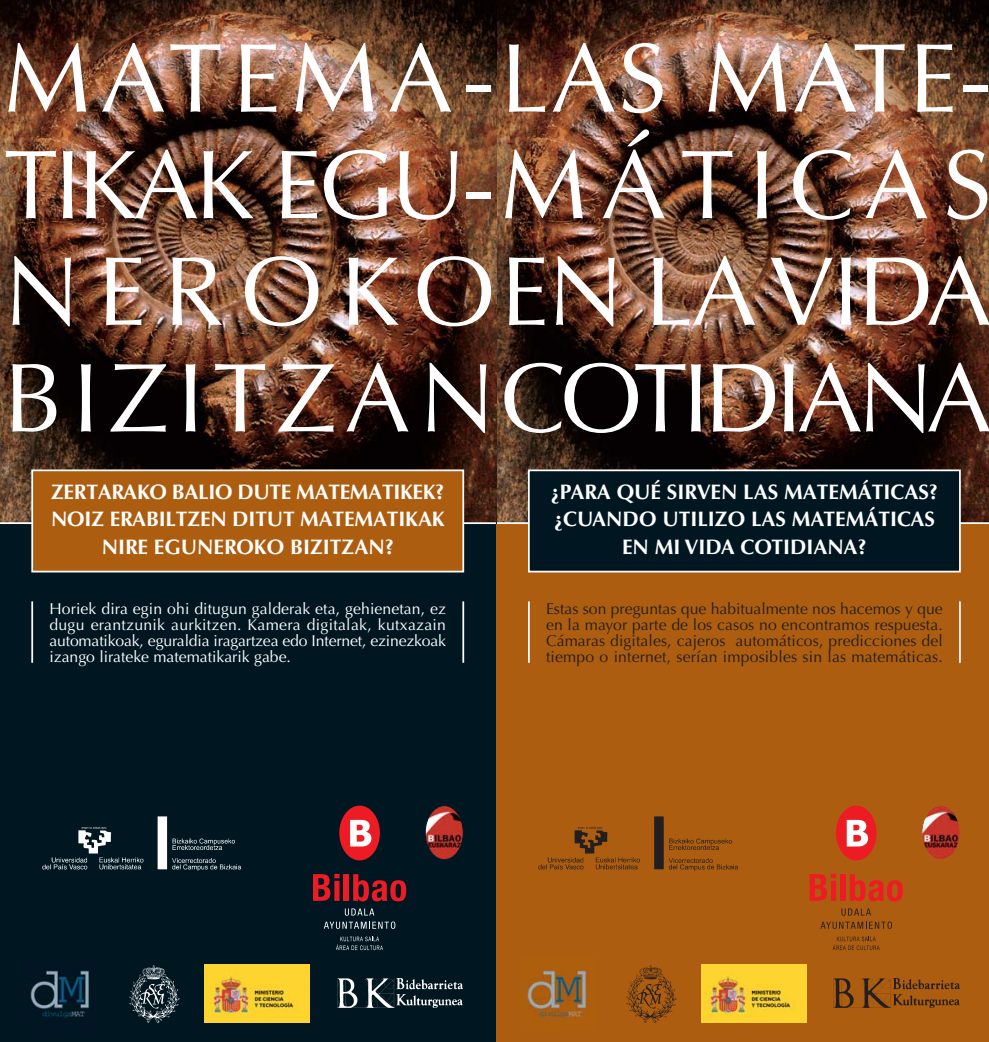
<style>
.page{position:relative;width:989px;height:1042px;background:#fff}
.page>*{position:absolute;margin:0;border:0;box-sizing:border-box;transform-origin:0 0}
.t1{font:98px/106.6px "Optima";letter-spacing:.035em;color:#fff;text-align:justify}
.t2{font:700 21px/27.8px "Optima";color:#fff;text-align:center}
.t3{font:15.75px/15.8px "Optima";letter-spacing:.01em;color:#231f20;text-align:justify}
.t4{font:15.75px/15.8px "Optima";color:#fff;text-align:justify}
</style>
<div class="page">
<div style="left:496px;top:1px;width:492px;height:1041px;background:#ad5d0f"></div>
<img style="left:496px;top:1px;width:492px;height:521px">
<hr style="left:528px;top:601px;width:1px;height:62px;background:#fff">
<hr style="left:958px;top:601px;width:2px;height:62px;background:#fff">
<hr style="left:496px;top:522px;width:492px;height:2px;background:#fff">
<div style="left:528px;top:469px;width:432px;height:103px;background:#001722;border:2px solid #fff"></div>
<img style="left:0;top:1px;width:496px;height:1041px">
<hr style="left:31px;top:601px;width:2px;height:62px;background:#fff">
<hr style="left:462px;top:601px;width:2px;height:62px;background:#fff">
<hr style="left:0;top:522px;width:496px;height:2px;background:#fff">
<div style="left:31px;top:469px;width:433px;height:103px;background:#ad5d0f;border:2px solid #fff"></div>
<img style="left:626px;top:965px;width:51px;height:58px">
<img style="left:539px;top:816px;width:198px;height:54px">
<img style="left:833px;top:979px;width:126px;height:28px">
<img style="left:701px;top:964px;width:105px;height:58px">
<img style="left:921px;top:806px;width:38px;height:53px;border-radius:50%">
<div style="left:921px;top:805px;width:39px;height:55px;border:1px solid #ad5d0f;border-radius:50%"></div>
<svg style="left:809px;top:874px;width:27px;height:27px"></svg>
<div style="left:840px;top:874px;width:5px;height:27px;background:#ed1c24"></div>
<svg style="left:849px;top:874px;width:53px;height:27px"></svg>
<svg style="left:820px;top:921px;width:71px;height:8px"></svg>
<svg style="left:841px;top:908px;width:29px;height:7px"></svg>
<svg style="left:832px;top:936px;width:47px;height:14px"></svg>
<div style="left:835px;top:805px;width:41px;height:55px;background:#ed1c24;border-radius:50%"></div>
<svg style="left:846px;top:820px;width:21px;height:26px"></svg>
<img style="left:524px;top:970px;width:65px;height:48px">
<img style="left:128px;top:964px;width:53px;height:59px">
<img style="left:42px;top:816px;width:198px;height:54px">
<img style="left:337px;top:979px;width:125px;height:28px">
<img style="left:204px;top:964px;width:105px;height:58px">
<img style="left:425px;top:806px;width:38px;height:53px;border-radius:50%">
<div style="left:425px;top:805px;width:38px;height:55px;border:1px solid #001722;border-radius:50%"></div>
<svg style="left:313px;top:874px;width:26px;height:27px"></svg>
<div style="left:344px;top:874px;width:5px;height:27px;background:#ed1c24"></div>
<svg style="left:353px;top:874px;width:53px;height:27px"></svg>
<svg style="left:324px;top:921px;width:71px;height:8px"></svg>
<svg style="left:345px;top:908px;width:29px;height:7px"></svg>
<svg style="left:336px;top:936px;width:47px;height:14px"></svg>
<div style="left:339px;top:805px;width:41px;height:55px;background:#ed1c24;border-radius:50%"></div>
<svg style="left:350px;top:820px;width:21px;height:26px"></svg>
<img style="left:25px;top:957px;width:73px;height:73px">
<h1 class="t1" style="left:4px;top:34px;width:989px">MATEMA-LAS MATE-TIKAK EGU-MÁTICAS NEROKOEN LA VIDA BIZITZANCOTIDIANA</h1>
<h2 class="t2" style="left:51px;top:479px;width:395px">ZERTARAKO BALIO DUTE MATEMATIKEK?<br>NOIZ ERABILTZEN DITUT MATEMATIKAK<br>NIRE EGUNEROKO BIZITZAN?</h2>
<p class="t4" style="left:49px;top:602px;width:398px">Horiek dira egin ohi ditugun galderak eta, gehienetan, ez dugu erantzunik aurkitzen. Kamera digitalak, kutxazain automatikoak, eguraldia iragartzea edo Internet, ezinezkoak izango lirateke matematikarik gabe.</p>
<h2 class="t2" style="left:550px;top:479px;width:389px">¿PARA QUÉ SIRVEN LAS MATEMÁTICAS? ¿CUANDO UTILIZO LAS MATEMÁTICAS<br>EN MI VIDA COTIDIANA?</h2>
<p class="t3" style="left:546px;top:602px;width:398px">Estas son preguntas que habitualmente nos hacemos y que en la mayor parte de los casos no encontramos respuesta.<br>Cámaras digitales, cajeros automáticos, predicciones del tiempo o internet, serían imposibles sin las matemáticas.</p>
</div>
